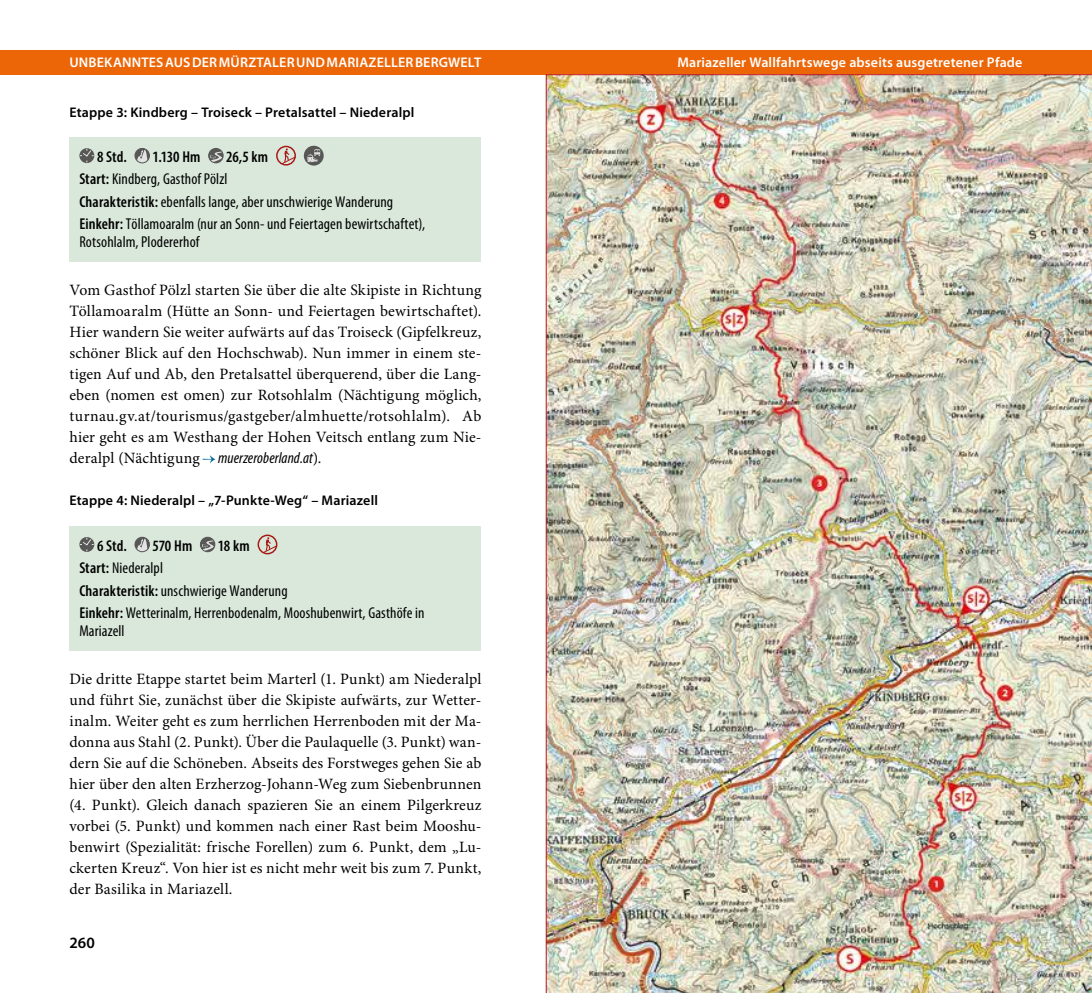
<style>
.page{position:relative;width:1092px;height:993px;background:#fff}
.page>*{position:absolute;margin:0;border:0;box-sizing:border-box;transform-origin:0 0}
.t1{font:15.75px/21px "Minion Pro";letter-spacing:.01em;color:#000;text-align:justify}
.t2{font:condensed 15.75px/22.4px "Myriad Pro";letter-spacing:.005em;color:#000}
.t3{font:600 condensed 15.75px "Myriad Pro";letter-spacing:-.005em;color:#000}
.t4{font:600 15.75px "Myriad Pro";color:#000}
.t5{font:600 14px "Myriad Pro";letter-spacing:.01em;color:#fff}
.t6{font:600 14px "Myriad Pro";letter-spacing:.01em;color:#000}
.s1{font-weight:600}
.s2{font-family:"Myriad Pro";font-style:italic;font-stretch:condensed}
</style>
<div class="page">
<div style="left:0;top:50px;width:546px;height:24px;background:#ec6608"></div>
<div style="left:546px;top:50px;width:545px;height:24px;background:#ec6608"></div>
<div style="left:69px;top:137px;width:412px;height:124px;background:#d9e8da"></div>
<svg style="left:79px;top:148px;width:15px;height:15px"></svg>
<svg style="left:80px;top:149px;width:13px;height:13px"></svg>
<svg style="left:136px;top:148px;width:12px;height:15px"></svg>
<div style="left:135px;top:148px;width:15px;height:15px;border:1px solid #575756;border-radius:50%"></div>
<svg style="left:210px;top:149px;width:13px;height:13px"></svg>
<div style="left:208px;top:148px;width:15px;height:15px;border:1px solid #575756;border-radius:50%"></div>
<svg style="left:279px;top:147px;width:16px;height:18px"></svg>
<div style="left:276px;top:146px;width:20px;height:19px;border:1px solid #a81815;border-radius:50%"></div>
<div style="left:304px;top:146px;width:19px;height:19px;background:#575756;border-radius:50%"></div>
<svg style="left:307px;top:149px;width:13px;height:13px"></svg>
<svg style="left:203px;top:455px;width:12px;height:8px"></svg>
<div style="left:69px;top:525px;width:412px;height:125px;background:#d9e8da"></div>
<svg style="left:79px;top:537px;width:15px;height:14px"></svg>
<svg style="left:80px;top:538px;width:13px;height:13px"></svg>
<svg style="left:136px;top:537px;width:12px;height:14px"></svg>
<div style="left:135px;top:537px;width:15px;height:14px;border:1px solid #575756;border-radius:50%"></div>
<svg style="left:201px;top:537px;width:14px;height:14px"></svg>
<div style="left:200px;top:537px;width:15px;height:14px;border:1px solid #575756;border-radius:50%"></div>
<svg style="left:260px;top:536px;width:17px;height:17px"></svg>
<div style="left:257px;top:534px;width:20px;height:20px;border:1px solid #a81815;border-radius:50%"></div>
<img style="left:546px;top:74px;width:545px;height:918px">
<p class="t5" style="left:69px;top:55px;width:413px">UNBEKANNTES AUS DER MÜRZTALER UND MARIAZELLER BERGWELT</p>
<p class="t5" style="left:677px;top:55px;width:346px">Mariazeller Wallfahrtswege abseits ausgetretener Pfade</p>
<p class="t6" style="left:69px;top:104px;width:346px">Etappe 3: Kindberg – Troiseck – Pretalsattel – Niederalpl</p>
<p class="t3" style="left:97px;top:147px;width:31px">8 Std.</p>
<p class="t3" style="left:152px;top:147px;width:50px">1.130 Hm</p>
<p class="t2" style="left:79px;top:146px;width:347px;text-indent:147px"><span class="s1">26,5 km<br>Start:</span> Kindberg, Gasthof Pölzl<br><span class="s1">Charakteristik:</span> ebenfalls lange, aber unschwierige Wanderung <span class="s1">Einkehr:</span> Töllamoaralm (nur an Sonn- und Feiertagen bewirtschaftet),</p>
<p class="t2" style="left:79px;top:231px;width:121px">Rotsohlalm, Plodererhof</p>
<p class="t1" style="left:69px;top:280px;width:413px">Vom Gasthof Pölzl starten Sie über die alte Skipiste in Richtung Töllamoaralm (Hütte an Sonn- und Feiertagen bewirtschaftet).<br>Hier wandern Sie weiter aufwärts auf das Troiseck (Gipfelkreuz, schöner Blick auf den Hochschwab). Nun immer in einem ste&shy;tigen Auf und Ab, den Pretalsattel überquerend, über die Lang&shy;eben (nomen est omen) zur Rotsohlalm (Nächtigung möglich, turnau.gv.at/tourismus/gastgeber/almhuette/rotsohlalm). Ab hier geht es am Westhang der Hohen Veitsch entlang zum Nie&shy;deralpl (Nächtigung <span class="s2">muerzeroberland.at</span>).</p>
<p class="t6" style="left:69px;top:492px;width:310px">Etappe 4: Niederalpl – „7-Punkte-Weg“ – Mariazell</p>
<p class="t3" style="left:97px;top:535px;width:31px">6 Std.</p>
<p class="t3" style="left:152px;top:535px;width:41px">570 Hm</p>
<p class="t3" style="left:218px;top:535px;width:33px">18 km</p>
<p class="t2" style="left:79px;top:557px;width:346px"><span class="s1">Start:</span> Niederalpl<br><span class="s1">Charakteristik:</span> unschwierige Wanderung<br><span class="s1">Einkehr:</span> Wetterinalm, Herrenbodenalm, Mooshubenwirt, Gasthöfe in</p>
<p class="t2" style="left:79px;top:619px;width:47px">Mariazell</p>
<p class="t1" style="left:69px;top:669px;width:413px">Die dritte Etappe startet beim Marterl (1. Punkt) am Niederalpl und führt Sie, zunächst über die Skipiste aufwärts, zur Wetter&shy;inalm. Weiter geht es zum herrlichen Herrenboden mit der Ma&shy;donna aus Stahl (2. Punkt). Über die Paulaquelle (3. Punkt) wan&shy;dern Sie auf die Schöneben. Abseits des Forstweges gehen Sie ab hier über den alten Erzherzog-Johann-Weg zum Siebenbrunnen (4. Punkt). Gleich danach spazieren Sie an einem Pilgerkreuz vorbei (5. Punkt) und kommen nach einer Rast beim Mooshu&shy;benwirt (Spezialität: frische Forellen) zum 6. Punkt, dem „Lu&shy;ckerten Kreuz“. Von hier ist es nicht mehr weit bis zum 7. Punkt, der Basilika in Mariazell.</p>
<p class="t4" style="left:69px;top:933px;width:27px">260</p>
</div>
